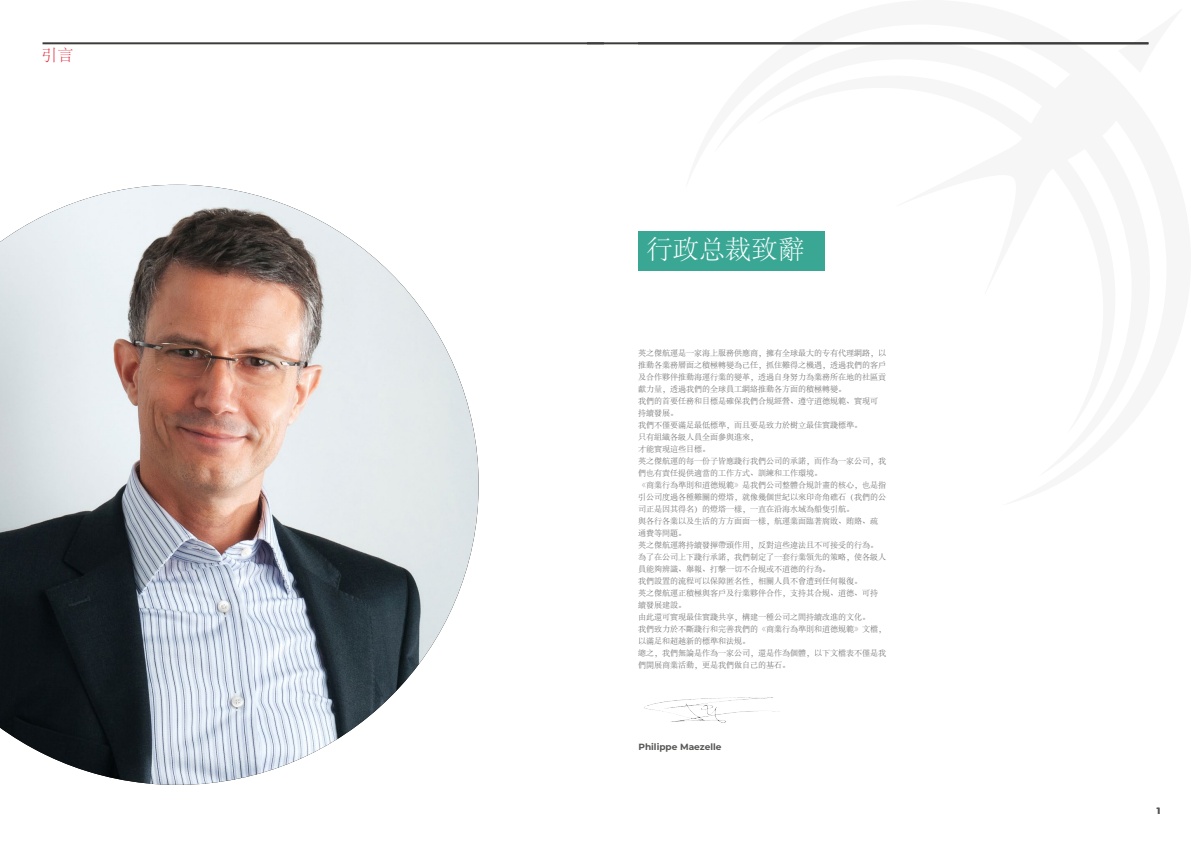
<style>
.page{position:relative;width:1191px;height:842px;background:#fff}
.page>*{position:absolute;margin:0;border:0;box-sizing:border-box;transform-origin:0 0}
.t1{font:300 26.2px "Adobe Song Std";color:#fff}
.t2{font:300 16px "Adobe Song Std";color:#e12e3f}
.t3{font:700 9px "Montserrat";color:#575756}
.t4{font:300 8px/12px "Adobe Song Std";color:#575756}
</style>
<div class="page">
<svg style="left:1118px;top:42px;width:31px;height:3px"></svg>
<hr style="left:43px;top:42px;width:561px;height:2px;background:#3c3c3b">
<hr style="left:587px;top:42px;width:561px;height:2px;background:#3c3c3b">
<div style="left:638px;top:231px;width:187px;height:40px;background:#39a794"></div>
<img style="left:0;top:185px;width:478px;height:600px">
<img style="left:644px;top:697px;width:136px;height:26px">
<h2 class="t2" style="left:41px;top:47px;width:33px">引言</h2>
<h1 class="t1" style="left:646px;top:235px;width:159px">行政总裁致辭</h1>
<p class="t4" style="left:638px;top:347px;width:249px">英之傑航運是一家海上服務供應商，擁有全球最大的专有代理網路，以推動各業務層面之積極轉變為己任，抓住難得之機遇，透過我們的客戶及合作夥伴推動海運行業的變革，透過自身努力為業務所在地的社區貢獻力量，透過我們的全球員工網絡推動各方面的積極轉變。<br>我們的首要任務和目標是確保我們合規經營、遵守道德規範、實現可持續發展。<br>我們不僅要滿足最低標準，而且要是致力於樹立最佳實踐標準。<br>只有組織各級人員全面參與進來，<br>才能實現這些目標。<br>英之傑航運的每一份子皆應踐行我們公司的承諾，而作為一家公司，我們也有責任提供適當的工作方式、訓練和工作環境。<br>《商業行為準則和道德規範》是我們公司整體合規計畫的核心，也是指引公司度過各種難關的燈塔，就像幾個世紀以來印奇角礁石（我們的公司正是因其得名）的燈塔一樣，一直在沿海水域為船隻引航。<br>與各行各業以及生活的方方面面一樣，航運業面臨著腐敗、賄賂、疏通費等問題。<br>英之傑航運將持續發揮帶頭作用，反對這些違法且不可接受的行為。為了在公司上下踐行承諾，我們制定了一套行業領先的策略，使各級人員能夠辨識、舉報、打擊一切不合規或不道德的行為。<br>我們設置的流程可以保障匿名性，相關人員不會遭到任何報復。<br>英之傑航運正積極與客戶及行業夥伴合作，支持其合規、道德、可持續發展建設。<br>由此還可實現最佳實踐共享，構建一種公司之間持續改進的文化。<br>我們致力於不斷踐行和完善我們的《商業行為準則和道德規範》文檔，以滿足和超越新的標準和法規。<br>總之，我們無論是作為一家公司，還是作為個體，以下文檔表不僅是我們開展商業活動，更是我們做自己的基石。</p>
<p class="t3" style="left:638px;top:741px;width:85px">Philippe Maezelle</p>
<p class="t3" style="left:1157px;top:804px;width:5px">1</p>
</div>
